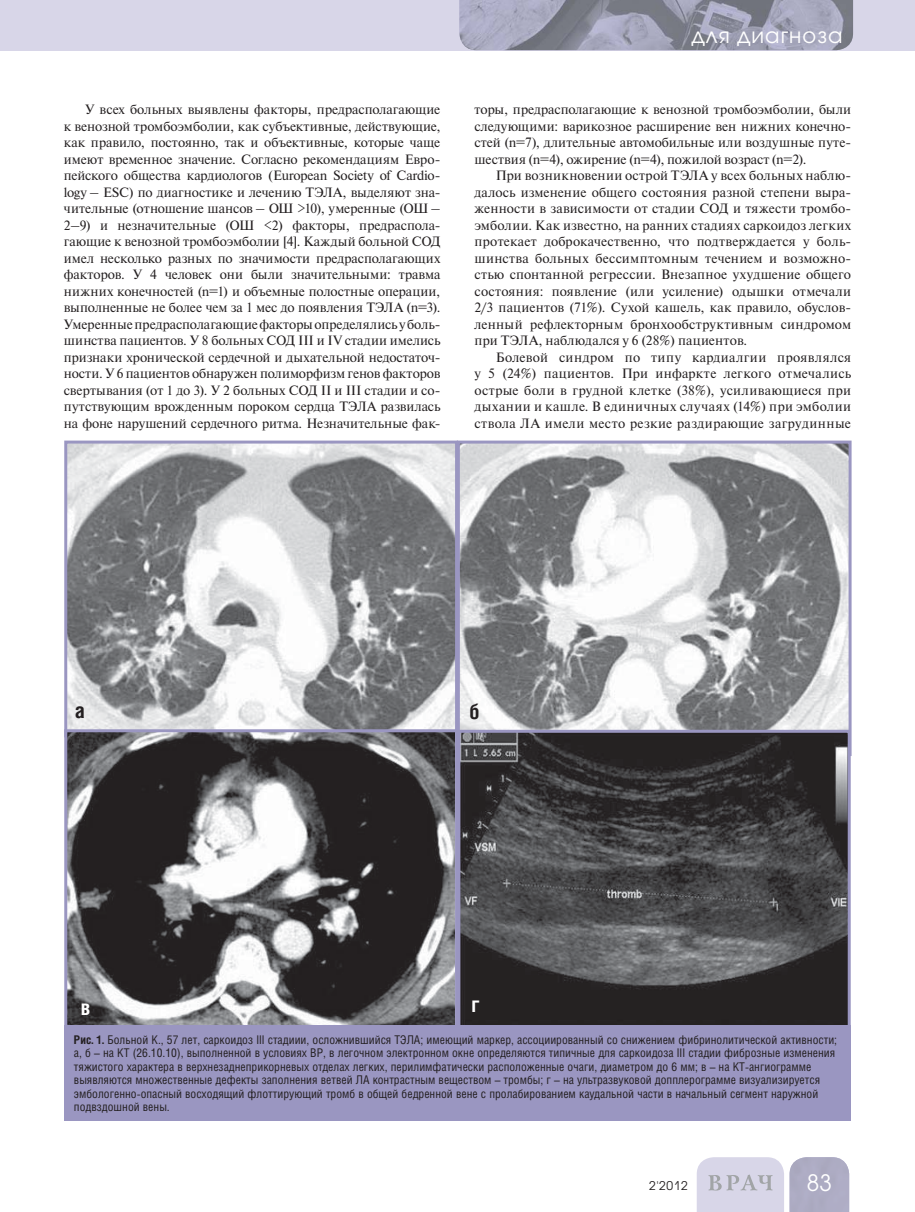
<style>
.page{position:relative;width:915px;height:1212px;background:#fff}
.page>*{position:absolute;margin:0;border:0;box-sizing:border-box;transform-origin:0 0}
.t1{font:22.5px "Avant Garde Gothic C";color:#fff}
.t2{font:21px "Avant Garde Gothic C";letter-spacing:.05em;color:#fff}
.t3{font:700 21px "Helios Cond";color:#fff}
.t4{font:700 21px "Helios Cond";color:#231f20}
.t5{font:13.5px/16.5px "Newton C";letter-spacing:.01em;color:#231f20;text-align:justify}
.t6{font:12px/13.5px "Helios Cond";color:#231f20}
.t7{font:12px "Avant Garde Gothic C";color:#231f20}
.s1{font-weight:700}
</style>
<div class="page">
<div style="left:2px;top:0;width:912px;height:51px;background:#d8d6e8"></div>
<img style="left:459px;top:0;width:393px;height:50px">
<div style="left:789px;top:1157px;width:59px;height:55px;background:#adacc3"></div>
<svg style="left:696px;top:1157px;width:87px;height:55px;background:#d5d3e3"></svg>
<hr style="left:0;top:0;width:2px;height:50px;background:#d8d6e8">
<img style="left:68px;top:445px;width:386px;height:284px">
<div style="left:64px;top:441px;width:394px;height:296px;border:3px solid #9a96c1"></div>
<img style="left:460px;top:445px;width:387px;height:285px">
<div style="left:456px;top:441px;width:395px;height:315px;border:3px solid #9a96c1"></div>
<img style="left:68px;top:733px;width:386px;height:293px">
<div style="left:64px;top:729px;width:394px;height:349px;border:3px solid #9a96c1"></div>
<img style="left:461px;top:734px;width:385px;height:292px">
<div style="left:457px;top:730px;width:393px;height:348px;border:3px solid #9a96c1"></div>
<div style="left:64px;top:1026px;width:786px;height:95px;background:#9a96c1"></div>
<h2 class="t2" style="left:691px;top:23px;width:152px">для диагноза</h2>
<p class="t5" style="left:64px;top:103px;width:378px;text-indent:21px">У всех больных выявлены факторы, предрасполагающие к венозной тромбоэмболии, как субъективные, действу ющие, как правило, постоянно, так и объективные, которые чаще имеют временное значение. Согласно рекомендациям Евро - пейского общества кардиологов (European Society of Cardio&shy;logy – ESC) по диагностике и лечению ТЭЛА, выделяют зна&shy;чительные (отношение шансов – ОШ &gt;10), умеренные (ОШ – 2–9) и незначительные (ОШ &lt;2) факторы, предраспола&shy;гающие к венозной тромбоэмболии [4]. Каждый больной СОД имел несколько разных по значимости предрасполагающих факторов. У 4 человек они были значительными: травма нижних конечностей (n=1) и объемные полостные операции, выполненные не более чем за 1 мес до появления ТЭЛА (n=3).<br>Умеренные предрасполагающие факторы определялись у боль&shy;шинства пациентов. У 8 больных СОД III и IV стадии имелись признаки хронической сердечной и дыхательной недостаточ&shy;ности. У 6 пациентов обнаружен полиморфизм генов факторов свертывания (от 1 до 3). У 2 больных СОД II и III стадии и со&shy;путствующим врожденным пороком сердца ТЭЛА развилась на фоне нарушений сердечного ритма. Незначительные фак-</p>
<p class="t5" style="left:474px;top:103px;width:378px">торы, предрасполагающие к венозной тромбоэмболии, были следующими: варикозное расширение вен нижних конечно&shy;стей (n=7), длительные автомобильные или воздушные путе&shy;шествия (n=4), ожирение (n=4), пожилой возраст (n=2).</p>
<p class="t5" style="left:474px;top:169px;width:378px;text-indent:21px">При возникновении острой ТЭЛА у всех больных наблю&shy;далось изменение общего состояния разной степени выра&shy;женности в зависимости от стадии СОД и тяжести тромбо&shy;эмболии. Как известно, на ранних стадиях саркоидоз легких протекает доброкачественно, что подтверждается у боль&shy;шинства больных бессимптомным течением и возможно&shy;стью спонтанной регрессии. Внезапное ухудшение общего состояния: появление (или усиление) одышки отмечали 2/3 пациентов (71%). Сухой кашель, как правило, обуслов&shy;ленный рефлекторным бронхообструктивным синдромом при ТЭЛА, наблюдался у 6 (28%) пациентов.</p>
<p class="t5" style="left:474px;top:350px;width:378px;text-indent:21px">Болевой синдром по типу кардиалгии проявлялся у 5 (24%) пациентов. При инфаркте легкого отмечались острые боли в грудной клетке (38%), усиливающиеся при дыхании и кашле. В единичных случаях (14%) при эмболии ствола ЛА имели место резкие раздирающие загрудинные</p>
<h2 class="t4" style="left:75px;top:698px;width:12px">а</h2>
<h2 class="t4" style="left:469px;top:700px;width:12px">б</h2>
<h2 class="t3" style="left:81px;top:996px;width:11px">в</h2>
<h2 class="t3" style="left:471px;top:992px;width:10px">г</h2>
<p class="t6" style="left:74px;top:1034px;width:764px"><span class="s1">Рис. 1.</span> Больной К., 57 лет, саркоидоз III стадиии, осложнившийся ТЭЛА; имеющий маркер, ассоциированный со снижением фибринолитической активности; а, б – на КТ (26.10.10), выполненной в условиях ВР, в легочном электронном окне определяются типичные для саркоидоза III стадии фиброзные изменения тяжистого характера в верхнезаднеприкорневых отделах легких, перилимфатически расположенные очаги, диаметром до 6 мм; в – на КТ-ангиограмме выявляются множественные дефекты заполнения ветвей ЛА контрастным веществом – тромбы; г – на ультразвуковой допплерограмме визуализируется эмбологенно-опасный восходящий флоттирующий тромб в общей бедренной вене с пролабированием каудальной части в начальный сегмент наружной подвздошной вены.</p>
<p class="t7" style="left:649px;top:1178px;width:40px">2'2012</p>
<h1 class="t1" style="left:806px;top:1169px;width:26px">83</h1>
</div>
